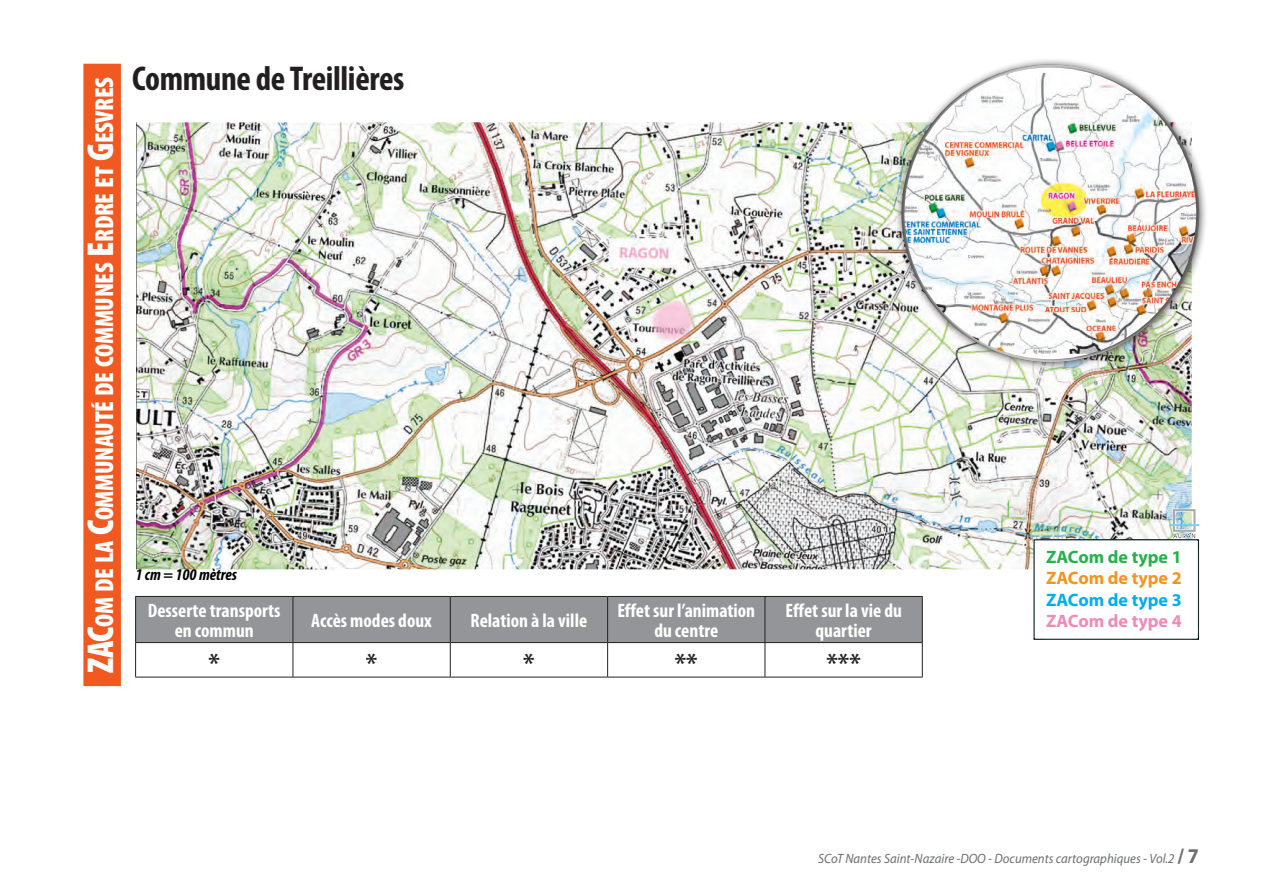
<style>
.page{position:relative;width:1263px;height:893px;background:#fff}
.page>*{position:absolute;margin:0;border:0;box-sizing:border-box;transform-origin:0 0}
.t1{font:700 condensed 34.5px "Myriad Pro";letter-spacing:-.01em;color:#231f20}
.t2{font:600 condensed 30px "Myriad Pro";color:#231f20}
.t3{font:900 condensed 26.25px "Myriad Pro";letter-spacing:-.015em;color:#fff}
.t4{font:700 condensed 19.5px/19.5px "Myriad Pro";color:#fff;text-align:center}
.t5{font:700 18px "Myriad Pro";color:#23b24b}
.t6{font:700 18px "Myriad Pro";color:#f7931d}
.t7{font:700 18px "Myriad Pro";color:#00aeef}
.t8{font:700 18px "Myriad Pro";color:#f289b7}
.t9{font:italic 700 condensed 16.5px "Myriad Pro";color:#000001}
.t10{font:italic 13.5px "Myriad Pro";color:#6c6d70;scale:.95 1}
.s1{font-size:37.5px}
.s2{font-family:"Myriad";font-weight:700;font-style:normal;font-size:21px}
</style>
<div class="page">
<img style="left:137px;top:124px;width:1053px;height:444px">
<div style="left:106px;top:115px;width:1093px;height:462px;border:8px solid #fff"></div>
<div style="left:83px;top:64px;width:38px;height:622px;background:#f15921"></div>
<div style="left:136px;top:597px;width:786px;height:45px;background:#939598"></div>
<hr style="left:135px;top:596px;width:158px;height:1px;background:#231f20">
<hr style="left:135px;top:597px;width:1px;height:45px;background:#231f20">
<hr style="left:293px;top:596px;width:157px;height:1px;background:#231f20">
<hr style="left:293px;top:597px;width:1px;height:45px;background:#231f20">
<hr style="left:450px;top:596px;width:158px;height:1px;background:#231f20">
<hr style="left:450px;top:597px;width:1px;height:45px;background:#231f20">
<hr style="left:608px;top:596px;width:157px;height:1px;background:#231f20">
<hr style="left:607px;top:597px;width:1px;height:45px;background:#231f20">
<hr style="left:765px;top:596px;width:158px;height:1px;background:#231f20">
<hr style="left:765px;top:597px;width:1px;height:45px;background:#231f20">
<hr style="left:922px;top:597px;width:1px;height:45px;background:#231f20">
<hr style="left:135px;top:642px;width:158px;height:1px;background:#231f20">
<hr style="left:135px;top:643px;width:1px;height:34px;background:#231f20">
<hr style="left:293px;top:642px;width:157px;height:1px;background:#231f20">
<hr style="left:293px;top:643px;width:1px;height:34px;background:#231f20">
<hr style="left:450px;top:642px;width:158px;height:1px;background:#231f20">
<hr style="left:450px;top:643px;width:1px;height:34px;background:#231f20">
<hr style="left:608px;top:642px;width:157px;height:1px;background:#231f20">
<hr style="left:607px;top:643px;width:1px;height:34px;background:#231f20">
<hr style="left:765px;top:642px;width:158px;height:1px;background:#231f20">
<hr style="left:765px;top:643px;width:1px;height:34px;background:#231f20">
<hr style="left:922px;top:643px;width:1px;height:34px;background:#231f20">
<hr style="left:135px;top:677px;width:158px;height:1px;background:#231f20">
<hr style="left:293px;top:677px;width:157px;height:1px;background:#231f20">
<hr style="left:450px;top:677px;width:158px;height:1px;background:#231f20">
<hr style="left:608px;top:677px;width:157px;height:1px;background:#231f20">
<hr style="left:765px;top:677px;width:158px;height:1px;background:#231f20">
<div style="left:1033px;top:539px;width:172px;height:102px;background:#fff"></div>
<div style="left:894px;top:57px;width:314px;height:314px;background:#231f20;opacity:.75"></div>
<div style="left:901px;top:62px;width:300px;height:300px;background:#231f20;opacity:.75"></div>
<hr style="left:1169px;top:524px;width:30px;height:2px;background:#fff">
<hr style="left:1169px;top:524px;width:30px;height:1px;background:#00aeef">
<svg style="left:1172px;top:509px;width:24px;height:30px"></svg>
<h3 class="t3" style="left:88px;top:673px;width:598px;rotate:-90deg"><span class="s1">ZAC</span>om de la <span class="s1">C</span>ommunauté de communes <span class="s1">E</span>rdre et <span class="s1">G</span>esvres</h3>
<h1 class="t1" style="left:132px;top:57px;width:274px">Commune de Treillières</h1>
<p class="t9" style="left:135px;top:565px;width:103px">1 cm = 100 mètres</p>
<p class="t4" style="left:148px;top:600px;width:134px">Desserte transports en commun</p>
<p class="t4" style="left:311px;top:610px;width:122px">Accès modes doux</p>
<p class="t4" style="left:471px;top:610px;width:118px">Relation à la ville</p>
<p class="t4" style="left:617px;top:600px;width:139px">Effet sur l’animation du centre</p>
<p class="t4" style="left:785px;top:600px;width:118px">Effet sur la vie du quartier</p>
<h2 class="t2" style="left:209px;top:646px;width:13px">*</h2>
<h2 class="t2" style="left:366px;top:646px;width:13px">*</h2>
<h2 class="t2" style="left:523px;top:646px;width:13px">*</h2>
<h2 class="t2" style="left:675px;top:646px;width:24px">**</h2>
<h2 class="t2" style="left:827px;top:646px;width:36px">***</h2>
<p class="t5" style="left:1046px;top:545px;width:137px">ZACom de type 1</p>
<p class="t6" style="left:1046px;top:566px;width:137px">ZACom de type 2</p>
<p class="t7" style="left:1046px;top:588px;width:137px">ZACom de type 3</p>
<p class="t8" style="left:1046px;top:610px;width:137px">ZACom de type 4</p>
<p class="t10" style="left:818px;top:850px;width:402px">SCoT Nantes Saint-Nazaire -DOO - Documents cartographiques - Vol.2 <span class="s2">/ 7</span></p>
</div>
